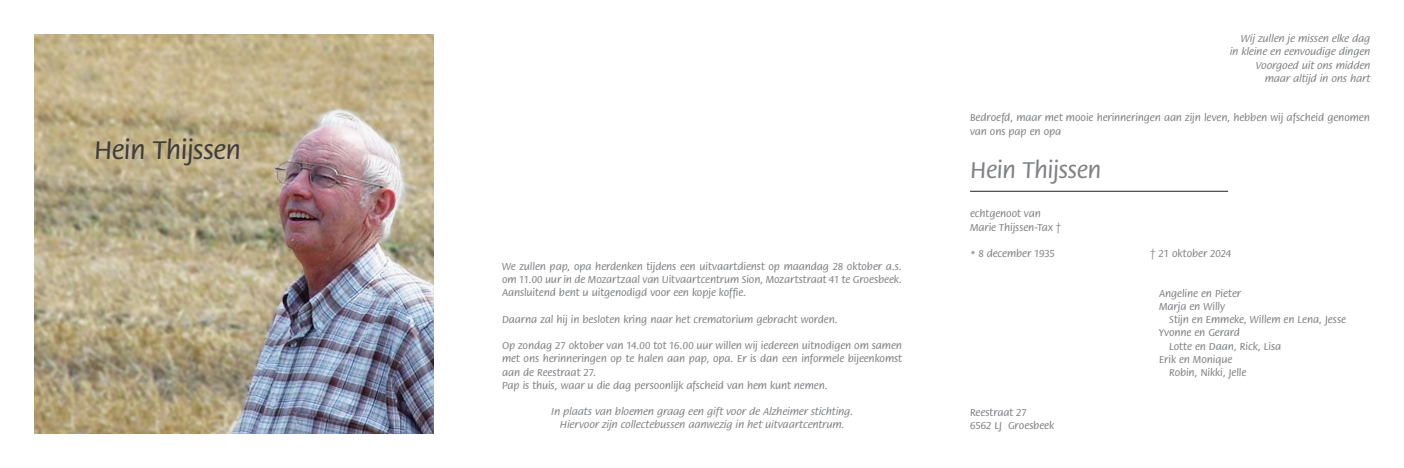
<style>
.page{position:relative;width:1404px;height:468px;background:#fff}
.page>*{position:absolute;margin:0;border:0;box-sizing:border-box;transform-origin:0 0}
.spreuk{font:500 28px "Flora Std";letter-spacing:-.02em;color:#3e3e3f}
.Naam_overledene_binn{font:500 25px "Flora Std";letter-spacing:-.015em;color:#808285}
.t1{font:500 11px/13.2px "Flora Std";letter-spacing:-.005em;color:#808285;text-align:justify}
</style>
<div class="page">
<img style="left:34px;top:34px;width:400px;height:400px">
<hr style="left:969px;top:191px;width:258px;height:1px;background:#231f20">
<p class="spreuk" style="left:94px;top:135px;width:148px">Hein Thijssen</p>
<p class="t1" style="left:502px;top:260px;width:401px">We zullen pap, opa herdenken tijdens een uitvaartdienst op maandag 28 oktober a.s. om 11.00 uur in de Mozartzaal van Uitvaartcentrum Sion, Mozartstraat 41 te Groesbeek.<br>Aansluitend bent u uitgenodigd voor een kopje koffie.</p>
<p class="t1" style="left:502px;top:313px;width:337px">Daarna zal hij in besloten kring naar het crematorium gebracht worden.</p>
<p class="t1" style="left:502px;top:339px;width:401px">Op zondag 27 oktober van 14.00 tot 16.00 uur willen wij iedereen uitnodigen om samen met ons herinneringen op te halen aan pap, opa. Er is dan een informele bijeenkomst aan de Reestraat 27.</p>
<p class="t1" style="left:502px;top:379px;width:327px">Pap is thuis, waar u die dag persoonlijk afscheid van hem kunt nemen.</p>
<p class="t1" style="left:551px;top:405px;width:305px">In plaats van bloemen graag een gift voor de Alzheimer stichting.</p>
<p class="t1" style="left:559px;top:418px;width:288px">Hiervoor zijn collectebussen aanwezig in het uitvaartcentrum.</p>
<p class="t1" style="left:1240px;top:32px;width:133px">Wij zullen je missen elke dag</p>
<p class="t1" style="left:1229px;top:45px;width:144px">in kleine en eenvoudige dingen</p>
<p class="t1" style="left:1255px;top:59px;width:118px">Voorgoed uit ons midden</p>
<p class="t1" style="left:1264px;top:72px;width:107px">maar altijd in ons hart</p>
<p class="t1" style="left:969px;top:111px;width:401px">Bedroefd, maar met mooie herinneringen aan zijn leven, hebben wij afscheid genomen van ons pap en opa</p>
<p class="Naam_overledene_binn" style="left:969px;top:157px;width:133px">Hein Thijssen</p>
<p class="t1" style="left:969px;top:207px;width:72px">echtgenoot van</p>
<p class="t1" style="left:969px;top:221px;width:93px">Marie Thijssen-Tax †</p>
<p class="t1" style="left:969px;top:247px;width:86px">* 8 december 1935</p>
<p class="t1" style="left:1149px;top:247px;width:82px">† 21 oktober 2024</p>
<p class="t1" style="left:1158px;top:287px;width:83px">Angeline en Pieter</p>
<p class="t1" style="left:1158px;top:300px;width:67px">Marja en Willy</p>
<p class="t1" style="left:1168px;top:313px;width:178px">Stijn en Emmeke, Willem en Lena, Jesse</p>
<p class="t1" style="left:1158px;top:326px;width:82px">Yvonne en Gerard</p>
<p class="t1" style="left:1168px;top:339px;width:113px">Lotte en Daan, Rick, Lisa</p>
<p class="t1" style="left:1158px;top:353px;width:75px">Erik en Monique</p>
<p class="t1" style="left:1168px;top:366px;width:79px">Robin, Nikki, Jelle</p>
<p class="t1" style="left:969px;top:405px;width:58px">Reestraat 27</p>
<p class="t1" style="left:969px;top:419px;width:85px">6562 LJ Groesbeek</p>
</div>
